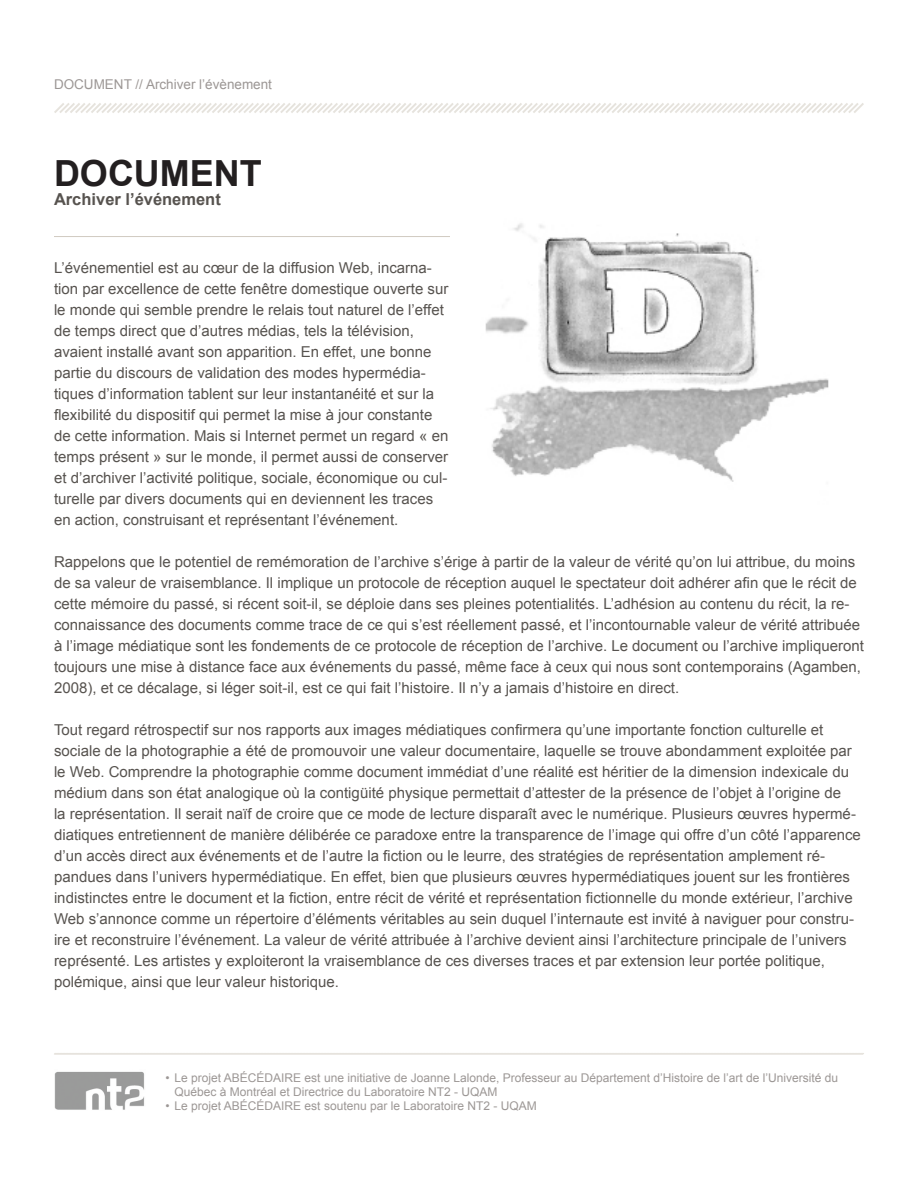
<style>
.page{position:relative;width:918px;height:1188px;background:#fff}
.page>*{position:absolute;margin:0;border:0;box-sizing:border-box;transform-origin:0 0}
.t1{font:700 36px "Arial";color:#231f20}
.t2{font:700 16.5px "Arial";color:#57534f}
.t3{font:15px/21px "Arial";color:#57534f}
.t4{font:13.5px "Arial";color:#9c9795}
.Paragraph_Style_1{font:12px/14.4px "Arial";color:#9c9795}
</style>
<div class="page">
<svg style="left:54px;top:103px;width:810px;height:10px"></svg>
<hr style="left:54px;top:1053px;width:810px;height:2px;background:#ebe8e4">
<img style="left:54px;top:1071px;width:91px;height:39px">
<hr style="left:54px;top:236px;width:396px;height:1px;background:#d0cac1">
<img style="left:485px;top:223px;width:344px;height:259px">
<p class="t4" style="left:54px;top:75px;width:220px">DOCUMENT // Archiver l’évènement</p>
<p class="t1" style="left:54px;top:149px;width:209px">DOCUMENT</p>
<p class="t2" style="left:54px;top:189px;width:168px">Archiver l’événement</p>
<p class="t3" style="left:54px;top:257px;width:396px">L’événementiel est au cœur de la diffusion Web, incarna&shy;tion par excellence de cette fenêtre domestique ouverte sur le monde qui semble prendre le relais tout naturel de l’effet de temps direct que d’autres médias, tels la télévision, avaient installé avant son apparition. En effet, une bonne partie du discours de validation des modes hypermédia&shy;tiques d’information tablent sur leur instantanéité et sur la flexibilité du dispositif qui permet la mise à jour constante de cette information. Mais si Internet permet un regard « en temps présent » sur le monde, il permet aussi de conserver et d’archiver l’activité politique, sociale, économique ou cul&shy;turelle par divers documents qui en deviennent les traces en action, construisant et représentant l’événement.</p>
<p class="t3" style="left:54px;top:551px;width:811px">Rappelons que le potentiel de remémoration de l’archive s’érige à partir de la valeur de vérité qu’on lui attribue, du moins de sa valeur de vraisemblance. Il implique un protocole de réception auquel le spectateur doit adhérer afin que le récit de cette mémoire du passé, si récent soit-il, se déploie dans ses pleines potentialités. L’adhésion au contenu du récit, la re&shy;connaissance des documents comme trace de ce qui s’est réellement passé, et l’incontournable valeur de vérité attribuée à l’image médiatique sont les fondements de ce protocole de réception de l’archive. Le document ou l’archive impliqueront toujours une mise à distance face aux événements du passé, même face à ceux qui nous sont contemporains (Agamben, 2008), et ce décalage, si léger soit-il, est ce qui fait l’histoire. Il n’y a jamais d’histoire en direct.</p>
<p class="t3" style="left:54px;top:719px;width:808px">Tout regard rétrospectif sur nos rapports aux images médiatiques confirmera qu’une importante fonction culturelle et sociale de la photographie a été de promouvoir une valeur documentaire, laquelle se trouve abondamment exploitée par le Web. Comprendre la photographie comme document immédiat d’une réalité est héritier de la dimension indexicale du médium dans son état analogique où la contigüité physique permettait d’attester de la présence de l’objet à l’origine de<br>la représentation. Il serait naïf de croire que ce mode de lecture disparaît avec le numérique. Plusieurs œuvres hypermé&shy;diatiques entretiennent de manière délibérée ce paradoxe entre la transparence de l’image qui offre d’un côté l’apparence d’un accès direct aux événements et de l’autre la fiction ou le leurre, des stratégies de représentation amplement ré&shy;pandues dans l’univers hypermédiatique. En effet, bien que plusieurs œuvres hypermédiatiques jouent sur les frontières indistinctes entre le document et la fiction, entre récit de vérité et représentation fictionnelle du monde extérieur, l’archive Web s’annonce comme un répertoire d’éléments véritables au sein duquel l’internaute est invité à naviguer pour constru&shy;ire et reconstruire l’événement. La valeur de vérité attribuée à l’archive devient ainsi l’architecture principale de l’univers représenté. Les artistes y exploiteront la vraisemblance de ces diverses traces et par extension leur portée politique, polémique, ainsi que leur valeur historique.</p>
<p class="Paragraph_Style_1" style="left:175px;top:1070px;width:665px;text-indent:-9px">• Le projet ABÉCÉDAIRE est une initiative de Joanne Lalonde, Professeur au Département d’Histoire de l’art de l’Université du<br>Québec à Montréal et Directrice du Laboratoire NT2 - UQAM</p>
<p class="Paragraph_Style_1" style="left:166px;top:1099px;width:373px">• Le projet ABÉCÉDAIRE est soutenu par le Laboratoire NT2 - UQAM</p>
</div>
